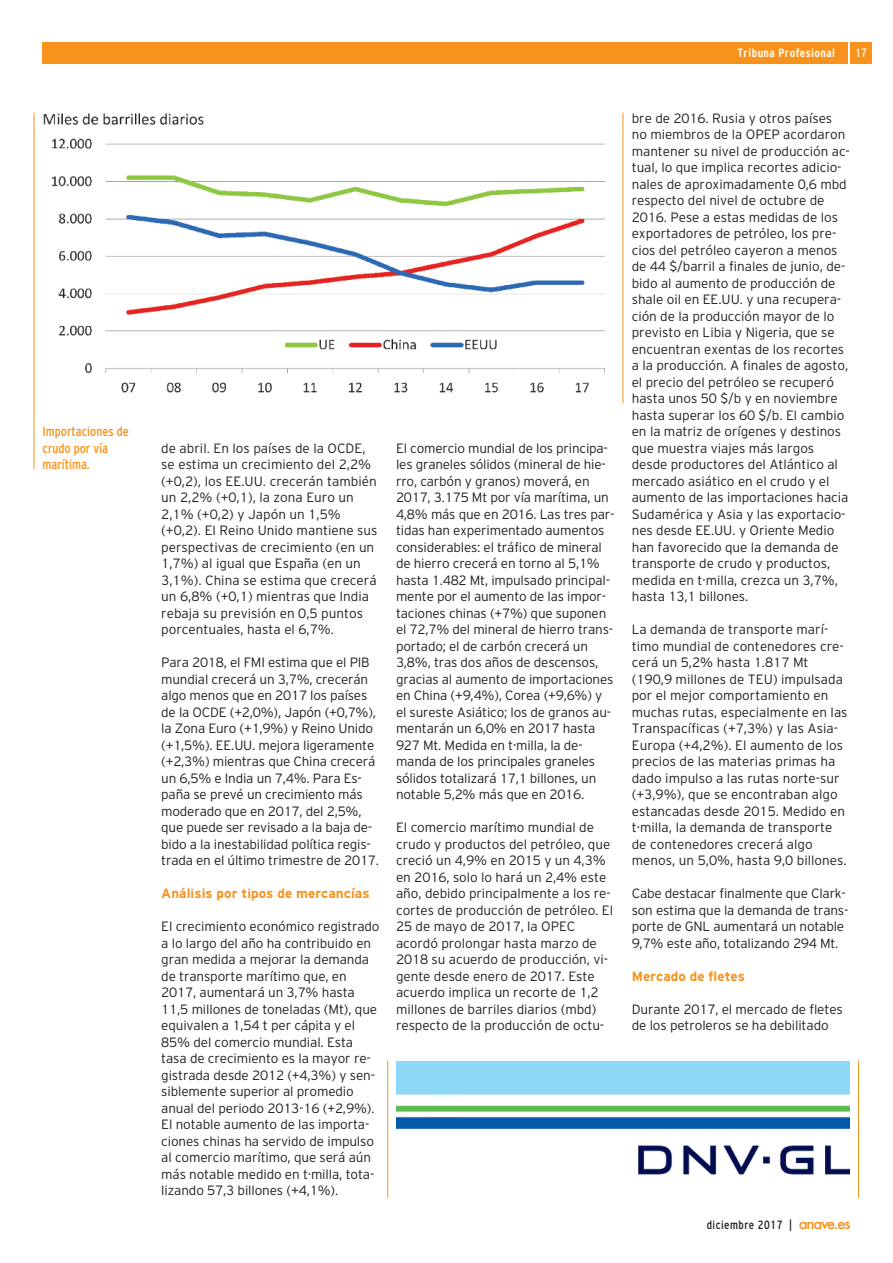
<style>
.page{position:relative;width:893px;height:1263px;background:#fff}
.page>*{position:absolute;margin:0;border:0;box-sizing:border-box;transform-origin:0 0}
.t1{font:300 13.5px/16.5px "Civica 01";letter-spacing:-.005em;color:#231f20}
.t2{font:700 13.5px "Civica 07";color:#f7931d}
.t3{font:condensed 13.5px/16.5px "Civica 06";color:#f7931d}
.t4{font:condensed 12px "Civica 06";letter-spacing:.04em;color:#231f20}
.t5{font:700 condensed 12px "Civica 09";letter-spacing:.035em;color:#fff}
.t6{font:condensed 12px "Civica 06";color:#fff}
.s1{font-family:"Futura";font-weight:500;font-stretch:normal;font-size:14.85px;color:#f7931d}
</style>
<div class="page">
<hr style="left:387px;top:1061px;width:1px;height:136px;background:#f7931d">
<hr style="left:858px;top:1061px;width:1px;height:136px;background:#f7931d">
<img style="left:396px;top:1061px;width:454px;height:114px">
<div style="left:850px;top:43px;width:22px;height:21px;background:#f7931d"></div>
<div style="left:43px;top:43px;width:805px;height:21px;background:#f7931d"></div>
<img style="left:43px;top:113px;width:562px;height:280px">
<hr style="left:623px;top:113px;width:1px;height:290px;background:#f7931d">
<hr style="left:34px;top:113px;width:1px;height:356px;background:#f7931d">
<p class="t3" style="left:43px;top:423px;width:88px">Importaciones de crudo por vía marítima.</p>
<p class="t5" style="left:738px;top:46px;width:99px">Tribuna Profesional</p>
<p class="t6" style="left:855px;top:46px;width:13px">17</p>
<p class="t1" style="left:161px;top:440px;width:218px">de abril. En los países de la OCDE, se estima un crecimiento del 2,2% (+0,2), los EE.UU. crecerán también un 2,2% (+0,1), la zona Euro un<br>2,1% (+0,2) y Japón un 1,5% (+0,2). El Reino Unido mantiene sus perspectivas de crecimiento (en un<br>1,7%) al igual que España (en un<br>3,1%). China se estima que crecerá un 6,8% (+0,1) mientras que India rebaja su previsión en 0,5 puntos porcentuales, hasta el 6,7%.</p>
<p class="t1" style="left:161px;top:654px;width:219px">Para 2018, el FMI estima que el PIB mundial crecerá un 3,7%, crecerán algo menos que en 2017 los países de la OCDE (+2,0%), Japón (+0,7%), la Zona Euro (+1,9%) y Reino Unido (+1,5%). EE.UU. mejora ligeramente (+2,3%) mientras que China crecerá un 6,5% e India un 7,4%. Para Es&shy;paña se prevé un crecimiento más moderado que en 2017, del 2,5%, que puede ser revisado a la baja de&shy;bido a la inestabilidad política regis&shy;trada en el último trimestre de 2017.</p>
<p class="t2" style="left:161px;top:886px;width:210px">Análisis por tipos de mercancías</p>
<p class="t1" style="left:161px;top:918px;width:220px">El crecimiento económico registrado a lo largo del año ha contribuido en gran medida a mejorar la demanda de transporte marítimo que, en 2017, aumentará un 3,7% hasta 11,5 millones de toneladas (Mt), que equivalen a 1,54 t per cápita y el 85% del comercio mundial. Esta tasa de crecimiento es la mayor re&shy;gistrada desde 2012 (+4,3%) y sen&shy;siblemente superior al promedio anual del periodo 2013-16 (+2,9%).<br>El notable aumento de las importa&shy;ciones chinas ha servido de impulso al comercio marítimo, que será aún más notable medido en t·milla, tota&shy;lizando 57,3 billones (+4,1%).</p>
<p class="t1" style="left:396px;top:440px;width:220px">El comercio mundial de los principa&shy;les graneles sólidos (mineral de hie&shy;rro, carbón y granos) moverá, en 2017, 3.175 Mt por vía marítima, un 4,8% más que en 2016. Las tres par&shy;tidas han experimentado aumentos considerables: el tráfico de mineral de hierro crecerá en torno al 5,1% hasta 1.482 Mt, impulsado principal&shy;mente por el aumento de las impor&shy;taciones chinas (+7%) que suponen el 72,7% del mineral de hierro trans&shy;portado; el de carbón crecerá un 3,8%, tras dos años de descensos, gracias al aumento de importaciones en China (+9,4%), Corea (+9,6%) y el sureste Asiático; los de granos au&shy;mentarán un 6,0% en 2017 hasta 927 Mt. Medida en t·milla, la de&shy;manda de los principales graneles sólidos totalizará 17,1 billones, un notable 5,2% más que en 2016.</p>
<p class="t1" style="left:396px;top:819px;width:219px">El comercio marítimo mundial de crudo y productos del petróleo, que creció un 4,9% en 2015 y un 4,3% en 2016, solo lo hará un 2,4% este año, debido principalmente a los re&shy;cortes de producción de petróleo. El<br>25 de mayo de 2017, la OPEC acordó prolongar hasta marzo de<br>2018 su acuerdo de producción, vi&shy;gente desde enero de 2017. Este acuerdo implica un recorte de 1,2 millones de barriles diarios (mbd) respecto de la producción de octu-</p>
<p class="t1" style="left:632px;top:110px;width:220px">bre de 2016. Rusia y otros países no miembros de la OPEP acordaron mantener su nivel de producción ac&shy;tual, lo que implica recortes adicio&shy;nales de aproximadamente 0,6 mbd respecto del nivel de octubre de 2016. Pese a estas medidas de los exportadores de petróleo, los pre&shy;cios del petróleo cayeron a menos de 44 $/barril a finales de junio, de&shy;bido al aumento de producción de shale oil en EE.UU. y una recupera&shy;ción de la producción mayor de lo previsto en Libia y Nigeria, que se encuentran exentas de los recortes a la producción. A finales de agosto, el precio del petróleo se recuperó hasta unos 50 $/b y en noviembre hasta superar los 60 $/b. El cambio en la matriz de orígenes y destinos que muestra viajes más largos desde productores del Atlántico al mercado asiático en el crudo y el aumento de las importaciones hacia Sudamérica y Asia y las exportacio&shy;nes desde EE.UU. y Oriente Medio han favorecido que la demanda de transporte de crudo y productos, medida en t·milla, crezca un 3,7%, hasta 13,1 billones.</p>
<p class="t1" style="left:632px;top:621px;width:217px">La demanda de transporte marí&shy;timo mundial de contenedores cre&shy;cerá un 5,2% hasta 1.817 Mt (190,9 millones de TEU) impulsada por el mejor comportamiento en muchas rutas, especialmente en las<br>Transpacíficas (+7,3%) y las Asia-<br>Europa (+4,2%). El aumento de los precios de las materias primas ha dado impulso a las rutas norte-sur (+3,9%), que se encontraban algo estancadas desde 2015. Medido en t·milla, la demanda de transporte de contenedores crecerá algo menos, un 5,0%, hasta 9,0 billones.</p>
<p class="t1" style="left:632px;top:885px;width:218px">Cabe destacar finalmente que Clark&shy;son estima que la demanda de trans&shy;porte de GNL aumentará un notable 9,7% este año, totalizando 294 Mt.</p>
<p class="t2" style="left:632px;top:968px;width:115px">Mercado de fletes</p>
<p class="t1" style="left:632px;top:1001px;width:213px">Durante 2017, el mercado de fletes de los petroleros se ha debilitado</p>
<p class="t4" style="left:707px;top:1217px;width:145px">diciembre 2017 | <span class="s1">anave.es</span></p>
</div>
